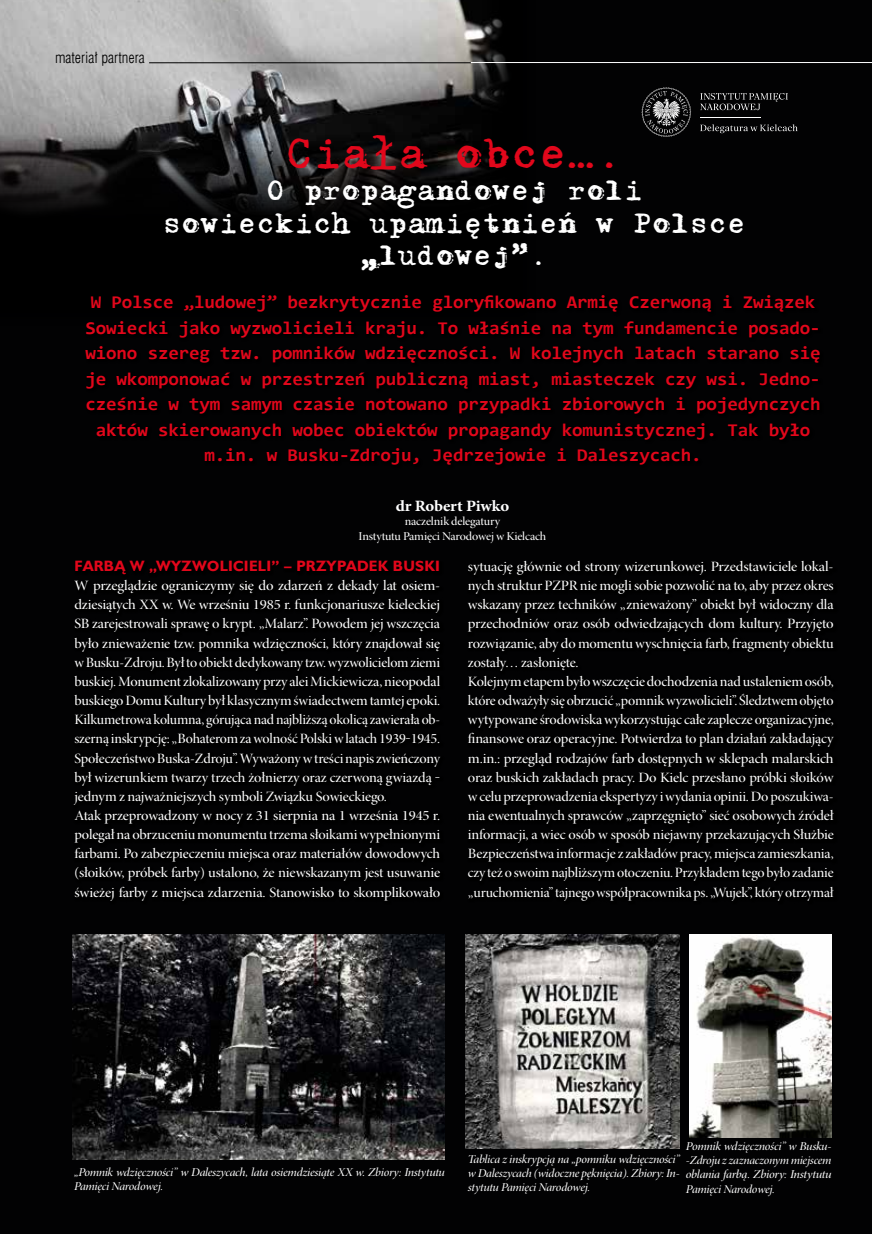
<style>
.page{position:relative;width:872px;height:1234px;background:#fff}
.page>*{position:absolute;margin:0;border:0;box-sizing:border-box;transform-origin:0 0}
.t1{font:40.5px "Ta Maszyna EFN";letter-spacing:.04em;color:#e2071b}
.t2{font:27px/32.4px "Ta Maszyna EFN";letter-spacing:.04em;color:#fff;text-align:center}
.t3{font:700 18px/25.5px "Consolas";letter-spacing:-.01em;color:#e2071b;text-align:center;scale:1.06 1}
.t4{font:700 15.75px "Minion Pro";letter-spacing:-.01em;color:#fff;scale:1.06 1}
.t5{font:700 15px "Humanst 521 EUX";letter-spacing:.02em;color:#e2071b}
.t6{font:15px "Swis 721 Lt Cn EUX";color:#000}
.t7{font:14.25px/19.2px "Minion Pro Medium Disp";letter-spacing:-.01em;color:#fff;scale:1.09 1}
.t8{font:12px/14.4px "Minion Pro Medium It Disp";letter-spacing:-.015em;color:#fff;scale:1.06 1}
.t9{font:12px/14.4px "Minion Pro Medium It Disp";letter-spacing:-.015em;color:#fff;text-align:justify;scale:1.07 1}
.t10{font:12px/14.4px "Minion Pro Medium Disp";letter-spacing:-.01em;color:#fff;text-align:center;scale:1.06 1}
</style>
<div class="page">
<div style="left:855px;top:0;width:17px;height:1233px;background:#020203"></div>
<div style="left:0;top:0;width:871px;height:1233px;background:#020203"></div>
<div style="left:0;top:0;width:516px;height:306px;background:#000;opacity:.75"></div>
<hr style="left:149px;top:62px;width:322px;height:1px;background:#000">
<svg style="left:700px;top:93px;width:88px;height:17px"></svg>
<svg style="left:700px;top:117px;width:60px;height:1px"></svg>
<svg style="left:700px;top:124px;width:97px;height:9px"></svg>
<svg style="left:641px;top:87px;width:50px;height:50px"></svg>
<div style="left:85px;top:295px;width:738px;height:174px;background:#000"></div>
<hr style="left:471px;top:62px;width:401px;height:1px;background:#fff">
<img style="left:72px;top:934px;width:373px;height:225px">
<img style="left:690px;top:934px;width:141px;height:203px">
<img style="left:466px;top:934px;width:214px;height:213px">
<p class="t6" style="left:55px;top:49px;width:91px">materiał partnera</p>
<h1 class="t1" style="left:285px;top:127px;width:339px">Ciała obce….</h1>
<h2 class="t2" style="left:163px;top:175px;width:584px">O propagandowej roli<br>sowieckich upamiętnień w Polsce „ludowej”.</h2>
<p class="t3" style="left:86px;top:289px;width:695px">W Polsce „ludowej” bezkrytycznie gloryfikowano Armię Czerwoną i Związek Sowiecki jako wyzwolicieli kraju. To właśnie na tym fundamencie posado&shy;wiono szereg tzw. pomników wdzięczności. W kolejnych latach starano się je wkomponować w przestrzeń publiczną miast, miasteczek czy wsi. Jedno&shy;cześnie w tym samym czasie notowano przypadki zbiorowych i pojedynczych aktów skierowanych wobec obiektów propagandy komunistycznej. Tak było m.in. w Busku-Zdroju, Jędrzejowie i Daleszycach.</p>
<p class="t4" style="left:396px;top:494px;width:108px">dr Robert Piwko</p>
<p class="t10" style="left:358px;top:514px;width:179px">naczelnik delegatury<br>Instytutu Pamięci Narodowej w Kielcach</p>
<p class="t5" style="left:74px;top:556px;width:367px">FARBĄ W „WYZWOLICIELI” – PRZYPADEK BUSKI</p>
<p class="t7" style="left:74px;top:576px;width:337px">W przeglądzie ograniczymy się do zdarzeń z dekady lat osiem&shy;dziesiątych XX w. We wrześniu 1985 r. funkcjonariusze kieleckiej SB zarejestrowali sprawę o krypt. „Malarz”. Powodem jej wszczęcia było znieważenie tzw. pomnika wdzięczności, który znajdował się w Busku-Zdroju. Był to obiekt dedykowany tzw. wyzwolicielom ziemi buskiej. Monument zlokalizowany przy alei Mickiewicza, nieopodal buskiego Domu Kultury był klasycznym świadectwem tamtej epoki.<br>Kilkumetrowa kolumna, górująca nad najbliższą okolicą zawierała ob&shy;szerną inskrypcję: „Bohaterom za wolność Polski w latach 1939‒1945.<br>Społeczeństwo Buska-Zdroju”. Wyważony w treści napis zwieńczony był wizerunkiem twarzy trzech żołnierzy oraz czerwoną gwiazdą ‒ jednym z najważniejszych symboli Związku Sowieckiego.<br>Atak przeprowadzony w nocy z 31 sierpnia na 1 września 1945 r. polegał na obrzuceniu monumentu trzema słoikami wypełnionymi farbami. Po zabezpieczeniu miejsca oraz materiałów dowodowych (słoików, próbek farby) ustalono, że niewskazanym jest usuwanie świeżej farby z miejsca zdarzenia. Stanowisko to skomplikowało</p>
<p class="t7" style="left:468px;top:557px;width:337px">sytuację głównie od strony wizerunkowej. Przedstawiciele lokal&shy;nych struktur PZPR nie mogli sobie pozwolić na to, aby przez okres wskazany przez techników „znieważony” obiekt był widoczny dla przechodniów oraz osób odwiedzających dom kultury. Przyjęto rozwiązanie, aby do momentu wyschnięcia farb, fragmenty obiektu zostały… zasłonięte.<br>Kolejnym etapem było wszczęcie dochodzenia nad ustaleniem osób, które odważyły się obrzucić „pomnik wyzwolicieli”. Śledztwem objęto wytypowane środowiska wykorzystując całe zaplecze organizacyjne, finansowe oraz operacyjne. Potwierdza to plan działań zakładający m.in.: przegląd rodzajów farb dostępnych w sklepach malarskich oraz buskich zakładach pracy. Do Kielc przesłano próbki słoików w celu przeprowadzenia ekspertyzy i wydania opinii. Do poszukiwa&shy;nia ewentualnych sprawców „zaprzęgnięto” sieć osobowych źródeł informacji, a wiec osób w sposób niejawny przekazujących Służbie Bezpieczeństwa informacje z zakładów pracy, miejsca zamieszkania, czy też o swoim najbliższym otoczeniu. Przykładem tego było zadanie „uruchomienia” tajnego współpracownika ps. „Wujek”, który otrzymał</p>
<p class="t8" style="left:74px;top:1164px;width:351px">„Pomnik wdzięczności” w Daleszycach, lata osiemdziesiąte XX w. Zbiory: Instytutu<br>Pamięci Narodowej.</p>
<p class="t9" style="left:686px;top:1138px;width:138px">Pomnik wdzięczności” w Busku--Zdroju z zaznaczonym miejscem oblania farbą. Zbiory: Instytutu Pamięci Narodowej.</p>
<p class="t8" style="left:468px;top:1151px;width:201px;text-align:justify">Tablica z inskrypcją na „pomniku wdzięczności” w Daleszycach (widoczne pęknięcia). Zbiory: In&shy;stytutu Pamięci Narodowej.</p>
</div>
